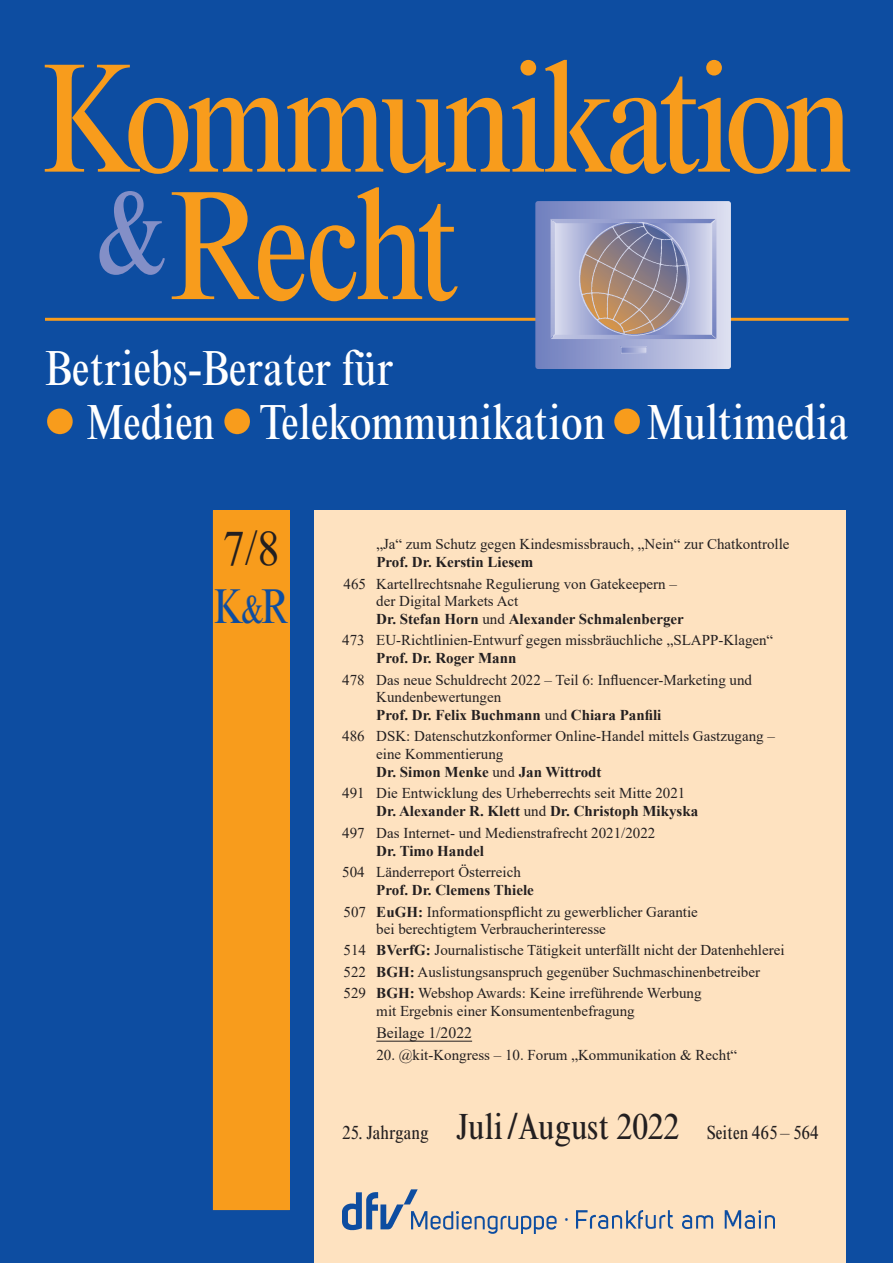
<style>
.page{position:relative;width:893px;height:1263px;background:#0d4da1}
.page>*{position:absolute;margin:0;border:0;box-sizing:border-box;transform-origin:0 0}
.t1{font:condensed 156.75px/127.5px "Times New Roman";letter-spacing:-.045em;color:#f89c1c}
.t2{font:condensed 49.8px/54px "Times New Roman";color:#fff}
.t3{font:condensed 49.5px "Times New Roman";color:#0d4da1;scale:.94 1}
.t4{font:49.35px "Times New Roman";color:#231f20;scale:.9 1}
.t5{font:27.3px "Times New Roman";color:#0d4da1;scale:.9 1}
.t6{font:condensed 19.2px "Times New Roman";color:#231f20}
.t7{font:15.75px "Times New Roman";color:#231f20}
.t8{font:15px/17.7px "Times New Roman";color:#231f20}
.t9{font:700 15px "Times New Roman";color:#231f20}
.s1{font-size:39.75px}
.s2{font-weight:700}
.s3{font-size:36.75px}
</style>
<div class="page">
<div style="left:315px;top:510px;width:531px;height:753px;background:#fee2c0"></div>
<hr style="left:45px;top:318px;width:804px;height:3px;background:#f89c1c">
<svg style="left:47px;top:408px;width:26px;height:26px"></svg>
<svg style="left:224px;top:408px;width:26px;height:26px"></svg>
<svg style="left:614px;top:408px;width:26px;height:26px"></svg>
<div style="left:47px;top:409px;width:26px;height:25px;background:#f89c1c;border-radius:50%"></div>
<div style="left:224px;top:409px;width:26px;height:25px;background:#f89c1c;border-radius:50%"></div>
<div style="left:614px;top:409px;width:26px;height:25px;background:#f89c1c;border-radius:50%"></div>
<div style="left:213px;top:511px;width:77px;height:699px;background:#f89c1c"></div>
<svg style="left:535px;top:201px;width:196px;height:168px;background:#abb3d9"></svg>
<img style="left:576px;top:222px;width:115px;height:115px">
<img style="left:342px;top:1189px;width:214px;height:44px">
<img style="left:577px;top:1210px;width:198px;height:19px">
<hr style="left:376px;top:1041px;width:96px;height:1px;background:#231f20">
<h1 class="t1" style="left:97px;top:55px;width:758px;text-indent:-58px">Kommunikation <sup>&amp;</sup>Recht</h1>
<h2 class="t2" style="left:87px;top:341px;width:763px;text-indent:-42px">Betriebs-Berater für<br>Medien Telekommunikation Multimedia</h2>
<h3 class="t4" style="left:223px;top:514px;width:65px">7/8</h3>
<h3 class="t3" style="left:213px;top:578px;width:82px">K<span class="s1">&amp;</span>R</h3>
<p class="t8" style="left:376px;top:535px;width:415px">„Ja“ zum Schutz gegen Kindesmissbrauch, „Nein“ zur Chatkontrolle</p>
<p class="t9" style="left:376px;top:551px;width:159px">Prof. Dr. Kerstin Liesem</p>
<p class="t8" style="left:376px;top:574px;width:309px;text-indent:-33px">465 Kartellrechtsnahe Regulierung von Gatekeepern – der Digital Markets Act<br><span class="s2">Dr. Stefan Horn</span> und <span class="s2">Alexander Schmalenberger</span></p>
<p class="t8" style="left:342px;top:631px;width:433px">473 EU-Richtlinien-Entwurf gegen missbräuchliche „SLAPP-Klagen“</p>
<p class="t9" style="left:376px;top:647px;width:142px">Prof. Dr. Roger Mann</p>
<p class="t8" style="left:376px;top:670px;width:377px;text-indent:-34px">478 Das neue Schuldrecht 2022 – Teil 6: Influencer-Marketing und<br>Kundenbewertungen<br><span class="s2">Prof. Dr. Felix Buchmann</span> und <span class="s2">Chiara Panfili</span></p>
<p class="t8" style="left:376px;top:727px;width:400px;text-indent:-34px">486 DSK: Datenschutzkonformer Online-Handel mittels Gastzugang – eine Kommentierung<br><span class="s2">Dr. Simon Menke</span> und <span class="s2">Jan Wittrodt</span></p>
<p class="t8" style="left:376px;top:784px;width:323px;text-indent:-34px">491 Die Entwicklung des Urheberrechts seit Mitte 2021<br><span class="s2">Dr. Alexander R. Klett</span> und <span class="s2">Dr. Christoph Mikyska</span></p>
<p class="t8" style="left:342px;top:823px;width:315px">497 Das Internet- und Medienstrafrecht 2021/2022</p>
<p class="t9" style="left:376px;top:840px;width:109px">Dr. Timo Handel</p>
<p class="t8" style="left:342px;top:863px;width:180px">504 Länderreport Österreich</p>
<p class="t8" style="left:344px;top:879px;width:356px;line-height:21.5px;text-indent:33px"><span class="s2">Prof. Dr. Clemens Thiele<br></span>507 <span class="s2">EuGH:</span> Informationspflicht zu gewerblicher Garantie</p>
<p class="t8" style="left:344px;top:918px;width:442px;line-height:21.5px;text-indent:33px">bei berechtigtem Verbraucherinteresse<br>514 <span class="s2">BVerfG:</span> Journalistische Tätigkeit unterfällt nicht der Datenhehlerei 522 <span class="s2">BGH:</span> Auslistungsanspruch gegenüber Suchmaschinenbetreiber 529 <span class="s2">BGH:</span> Webshop Awards: Keine irreführende Werbung</p>
<p class="t8" style="left:376px;top:1001px;width:260px">mit Ergebnis einer Konsumentenbefragung</p>
<p class="t7" style="left:376px;top:1022px;width:97px">Beilage 1/2022</p>
<p class="t8" style="left:376px;top:1045px;width:362px">20. @kit-Kongress – 10. Forum „Kommunikation &amp; Recht“</p>
<p class="t6" style="left:342px;top:1121px;width:478px">25. Jahrgang <span class="s3">Juli/August 2022</span> Seiten 465 – 564</p>
<h3 class="t5" style="left:563px;top:1200px;width:11px">·</h3>
</div>
